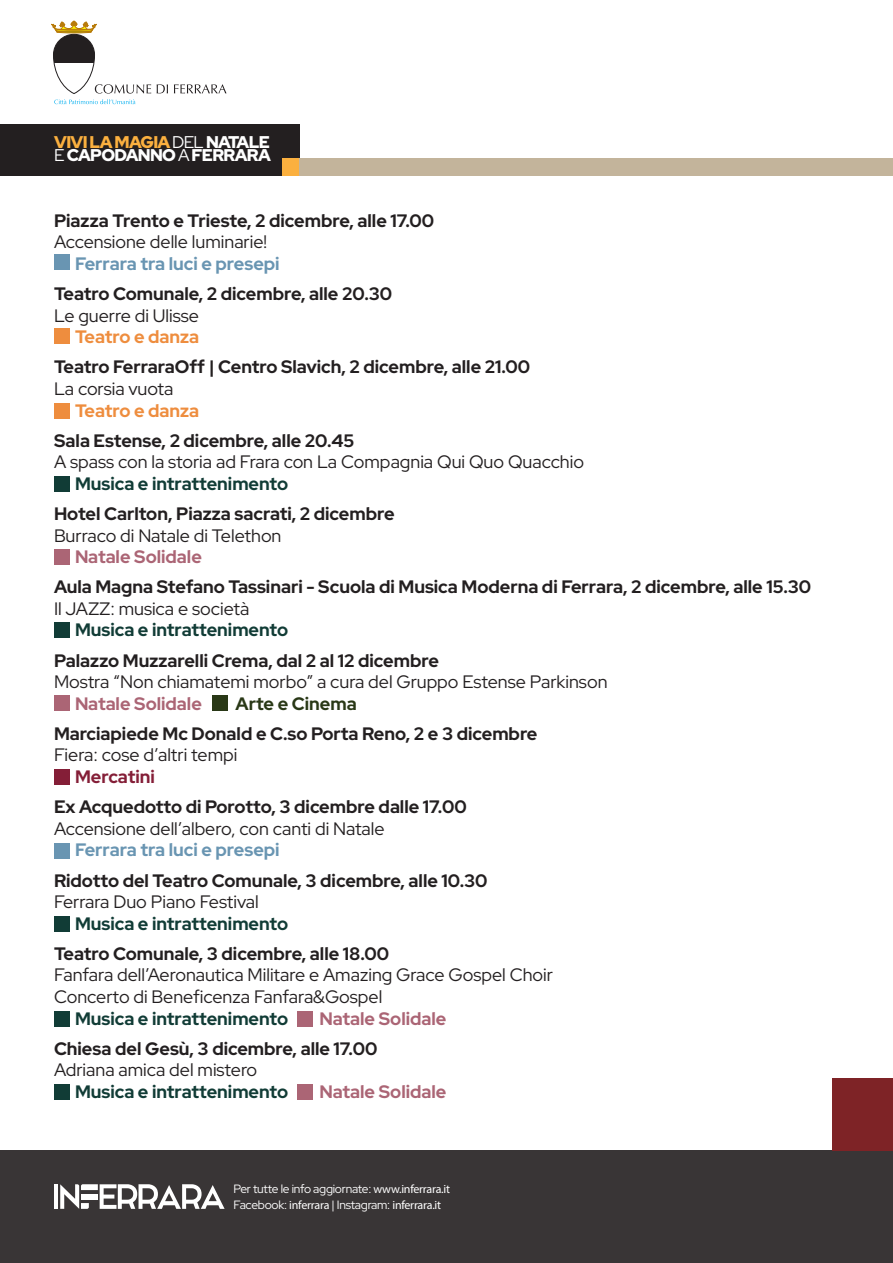
<style>
.page{position:relative;width:893px;height:1263px;background:#fff}
.page>*{position:absolute;margin:0;border:0;box-sizing:border-box;transform-origin:0 0}
.t1{font:700 18px "Red Hat Display";color:#231f20}
.t2{font:18px "Red Hat Display";color:#231f20}
.t3{font:700 18px "Red Hat Display";color:#113c36}
.t4{font:700 18px "Red Hat Display";color:#ab6575}
.t5{font:700 18px "Red Hat Display";color:#6995b2}
.t6{font:700 18px "Red Hat Display";color:#ee8d3e}
.t7{font:700 18px "Red Hat Display";color:#293816}
.t8{font:700 18px "Red Hat Display";color:#841e37}
.t9{font:900 16.95px/13px "Red Hat Display";letter-spacing:-.04em;color:#fff}
.t10{font:12px/15.6px "Red Hat Display";letter-spacing:-.02em;color:#fff}
.s1{color:#fbb03f}
.s2{font-weight:400}
.s3{font-weight:800}
</style>
<div class="page">
<div style="left:0;top:1150px;width:893px;height:113px;background:#393536"></div>
<div style="left:0;top:124px;width:300px;height:52px;background:#231f20"></div>
<div style="left:833px;top:1078px;width:60px;height:72px;background:#7e2326"></div>
<div style="left:282px;top:158px;width:227px;height:18px;background:#fbb03f"></div>
<div style="left:300px;top:158px;width:593px;height:18px;background:#c3b49b"></div>
<hr style="left:54px;top:1184px;width:4px;height:25px;background:#fff">
<svg style="left:60px;top:1184px;width:165px;height:25px"></svg>
<div style="left:53px;top:34px;width:42px;height:29px;background:#231f20"></div>
<div style="left:53px;top:34px;width:42px;height:60px;border:1px solid #231f20;border-radius:21px"></div>
<svg style="left:51px;top:20px;width:46px;height:13px"></svg>
<svg style="left:54px;top:84px;width:97px;height:20px"></svg>
<svg style="left:157px;top:84px;width:11px;height:9px"></svg>
<svg style="left:174px;top:84px;width:53px;height:9px"></svg>
<div style="left:54px;top:549px;width:15px;height:16px;background:#ab6575"></div>
<div style="left:54px;top:695px;width:15px;height:16px;background:#ab6575"></div>
<div style="left:213px;top:695px;width:15px;height:16px;background:#293816"></div>
<div style="left:54px;top:844px;width:15px;height:15px;background:#6995b2"></div>
<div style="left:54px;top:917px;width:15px;height:15px;background:#113c36"></div>
<div style="left:54px;top:1011px;width:15px;height:15px;background:#113c36"></div>
<div style="left:298px;top:1011px;width:15px;height:15px;background:#ab6575"></div>
<div style="left:54px;top:1084px;width:15px;height:16px;background:#113c36"></div>
<div style="left:298px;top:1084px;width:15px;height:16px;background:#ab6575"></div>
<div style="left:54px;top:404px;width:15px;height:15px;background:#ee8d3e"></div>
<div style="left:54px;top:622px;width:15px;height:16px;background:#113c36"></div>
<div style="left:54px;top:769px;width:15px;height:16px;background:#841e37"></div>
<div style="left:54px;top:254px;width:15px;height:16px;background:#6995b2"></div>
<div style="left:54px;top:329px;width:15px;height:15px;background:#ee8d3e"></div>
<div style="left:54px;top:476px;width:15px;height:16px;background:#113c36"></div>
<p class="t9" style="left:54px;top:135px;width:218px"><span class="s1">VIVI LA MAGIA</span> <span class="s2">DEL</span> NATALE<br><span class="s2">E</span> CAPODANNO <span class="s2">A</span> FERRARA</p>
<p class="t1" style="left:54px;top:209px;width:382px">Piazza Trento e Trieste, 2 dicembre, alle 17.00</p>
<p class="t2" style="left:54px;top:230px;width:215px">Accensione delle luminarie!</p>
<p class="t5" style="left:75px;top:252px;width:206px">Ferrara tra luci e presepi</p>
<p class="t1" style="left:54px;top:282px;width:340px">Teatro Comunale, 2 dicembre, alle 20.30</p>
<p class="t2" style="left:54px;top:304px;width:147px">Le guerre di Ulisse</p>
<p class="t6" style="left:75px;top:325px;width:126px">Teatro e danza</p>
<p class="t1" style="left:54px;top:355px;width:478px">Teatro FerraraOff | Centro Slavich, 2 dicembre, alle 21.00</p>
<p class="t2" style="left:54px;top:377px;width:121px">La corsia vuota</p>
<p class="t6" style="left:75px;top:398px;width:126px">Teatro e danza</p>
<p class="t1" style="left:54px;top:428px;width:302px">Sala Estense, 2 dicembre, alle 20.45</p>
<p class="t2" style="left:54px;top:450px;width:532px">A spass con la storia ad Frara con La Compagnia Qui Quo Quacchio</p>
<p class="t3" style="left:75px;top:472px;width:215px">Musica e intrattenimento</p>
<p class="t1" style="left:54px;top:502px;width:342px">Hotel Carlton, Piazza sacrati, 2 dicembre</p>
<p class="t2" style="left:54px;top:523px;width:229px">Burraco di Natale di Telethon</p>
<p class="t4" style="left:75px;top:545px;width:128px">Natale Solidale</p>
<p class="t1" style="left:54px;top:575px;width:759px">Aula Magna Stefano Tassinari - Scuola di Musica Moderna di Ferrara, 2 dicembre, alle 15.30</p>
<p class="t2" style="left:54px;top:597px;width:197px">Il JAZZ: musica e società</p>
<p class="t3" style="left:75px;top:618px;width:215px">Musica e intrattenimento</p>
<p class="t1" style="left:54px;top:648px;width:386px">Palazzo Muzzarelli Crema, dal 2 al 12 dicembre</p>
<p class="t2" style="left:54px;top:670px;width:555px">Mostra “Non chiamatemi morbo” a cura del Gruppo Estense Parkinson</p>
<p class="t4" style="left:75px;top:692px;width:128px">Natale Solidale</p>
<p class="t7" style="left:236px;top:692px;width:123px">Arte e Cinema</p>
<p class="t1" style="left:54px;top:722px;width:485px">Marciapiede Mc Donald e C.so Porta Reno, 2 e 3 dicembre</p>
<p class="t2" style="left:54px;top:743px;width:185px">Fiera: cose d’altri tempi</p>
<p class="t8" style="left:75px;top:765px;width:81px">Mercatini</p>
<p class="t1" style="left:54px;top:795px;width:414px">Ex Acquedotto di Porotto, 3 dicembre dalle 17.00</p>
<p class="t2" style="left:54px;top:817px;width:332px">Accensione dell’albero, con canti di Natale</p>
<p class="t5" style="left:75px;top:838px;width:206px">Ferrara tra luci e presepi</p>
<p class="t1" style="left:54px;top:868px;width:435px">Ridotto del Teatro Comunale, 3 dicembre, alle 10.30</p>
<p class="t2" style="left:54px;top:890px;width:206px">Ferrara Duo Piano Festival</p>
<p class="t3" style="left:75px;top:912px;width:215px">Musica e intrattenimento</p>
<p class="t1" style="left:54px;top:942px;width:337px">Teatro Comunale, 3 dicembre, alle 18.00</p>
<p class="t2" style="left:54px;top:963px;width:500px">Fanfara dell’Aeronautica Militare e Amazing Grace Gospel Choir</p>
<p class="t2" style="left:54px;top:985px;width:330px">Concerto di Beneficenza Fanfara&amp;Gospel</p>
<p class="t3" style="left:75px;top:1006px;width:215px">Musica e intrattenimento</p>
<p class="t4" style="left:320px;top:1006px;width:128px">Natale Solidale</p>
<p class="t1" style="left:54px;top:1037px;width:325px">Chiesa del Gesù, 3 dicembre, alle 17.00</p>
<p class="t2" style="left:54px;top:1058px;width:205px">Adriana amica del mistero</p>
<p class="t3" style="left:75px;top:1080px;width:215px">Musica e intrattenimento</p>
<p class="t4" style="left:320px;top:1080px;width:128px">Natale Solidale</p>
<p class="t10" style="left:234px;top:1181px;width:218px">Per tutte le info aggiornate: <span class="s3">www.inferrara.it<br></span>Facebook: <span class="s3">inferrara</span> | Instagram: <span class="s3">inferrara.it</span></p>
</div>
